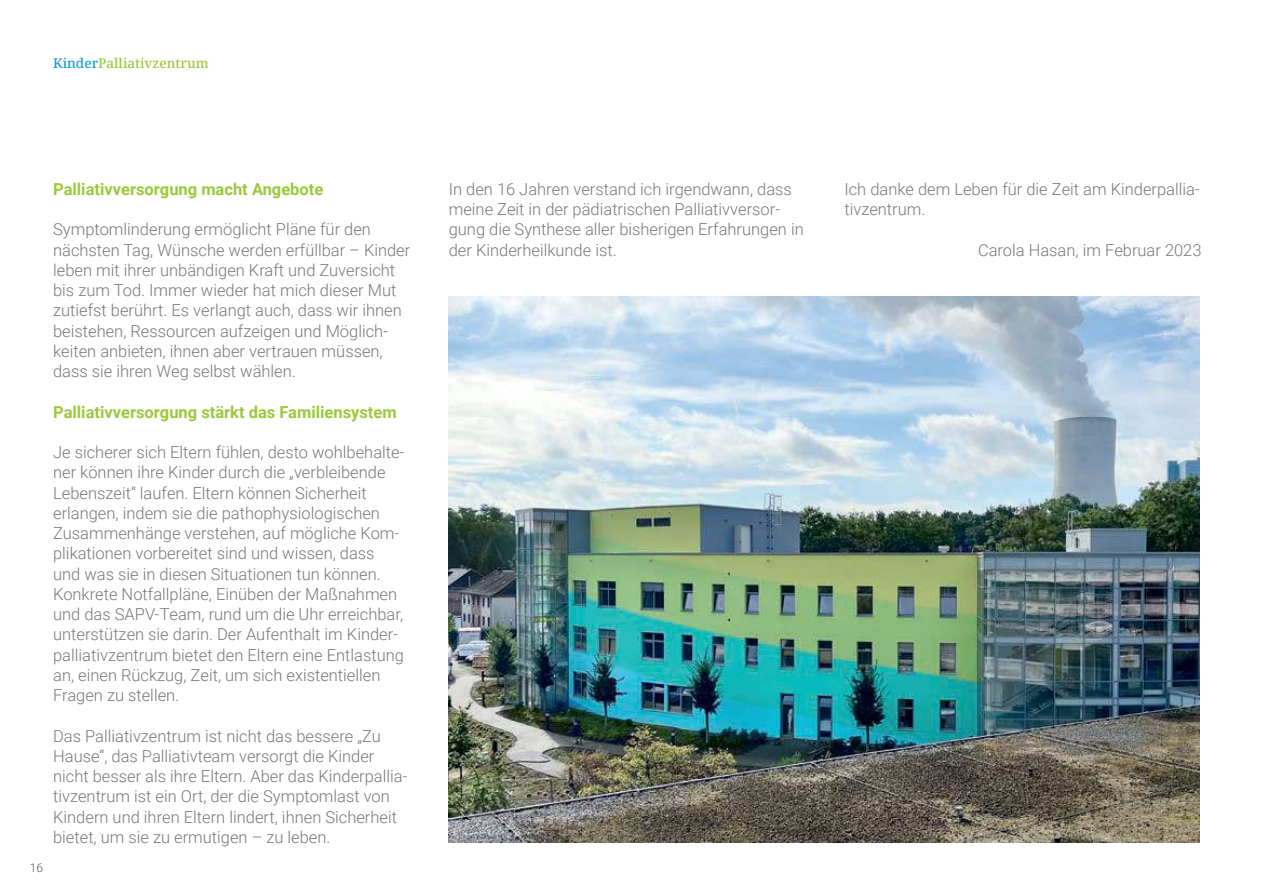
<style>
.page{position:relative;width:1263px;height:893px;background:#fff}
.page>*{position:absolute;margin:0;border:0;box-sizing:border-box;transform-origin:0 0}
.t1{font:300 16.5px/20.2px "Roboto";color:#76787a}
.t2{font:700 16.5px "Roboto";color:#99ca3b}
.t3{font:500 13.5px "Noto Serif";color:#99ca3b}
.t4{font:300 12px "Roboto";color:#57585a}
.s1{color:#129dd9}
</style>
<div class="page">
<img style="left:449px;top:296px;width:750px;height:547px">
<p class="t3" style="left:53px;top:55px;width:157px"><span class="s1">Kinder</span>Palliativzentrum</p>
<p class="t4" style="left:30px;top:863px;width:15px">16</p>
<p class="t2" style="left:53px;top:182px;width:272px">Palliativversorgung macht Angebote</p>
<p class="t1" style="left:53px;top:221px;width:359px">Symptomlinderung ermöglicht Pläne für den nächsten Tag, Wünsche werden erfüllbar – Kinder leben mit ihrer unbändigen Kraft und Zuversicht bis zum Tod. Immer wieder hat mich dieser Mut zutiefst berührt. Es verlangt auch, dass wir ihnen beistehen, Ressourcen aufzeigen und Möglich&shy;keiten anbieten, ihnen aber vertrauen müssen, dass sie ihren Weg selbst wählen.</p>
<p class="t2" style="left:53px;top:405px;width:345px">Palliativversorgung stärkt das Familiensystem</p>
<p class="t1" style="left:53px;top:442px;width:353px">Je sicherer sich Eltern fühlen, desto wohlbehalte&shy;ner können ihre Kinder durch die „verbleibende Lebenszeit“ laufen. Eltern können Sicherheit erlangen, indem sie die pathophysiologischen Zusammenhänge verstehen, auf mögliche Kom&shy;plikationen vorbereitet sind und wissen, dass und was sie in diesen Situationen tun können.<br>Konkrete Notfallpläne, Einüben der Maßnahmen und das SAPV-Team, rund um die Uhr erreichbar, unterstützen sie darin. Der Aufenthalt im Kinder&shy;palliativzentrum bietet den Eltern eine Entlastung an, einen Rückzug, Zeit, um sich existentiellen Fragen zu stellen.</p>
<p class="t1" style="left:53px;top:727px;width:356px">Das Palliativzentrum ist nicht das bessere „Zu Hause“, das Palliativteam versorgt die Kinder nicht besser als ihre Eltern. Aber das Kinderpallia&shy;tivzentrum ist ein Ort, der die Symptomlast von Kindern und ihren Eltern lindert, ihnen Sicherheit bietet, um sie zu ermutigen – zu leben.</p>
<p class="t1" style="left:449px;top:178px;width:356px">In den 16 Jahren verstand ich irgendwann, dass meine Zeit in der pädiatrischen Palliativversor&shy;gung die Synthese aller bisherigen Erfahrungen in der Kinderheilkunde ist.</p>
<p class="t1" style="left:844px;top:180px;width:357px">Ich danke dem Leben für die Zeit am Kinderpallia&shy;tivzentrum.</p>
<p class="t1" style="left:978px;top:239px;width:225px">Carola Hasan, im Februar 2023</p>
</div>
